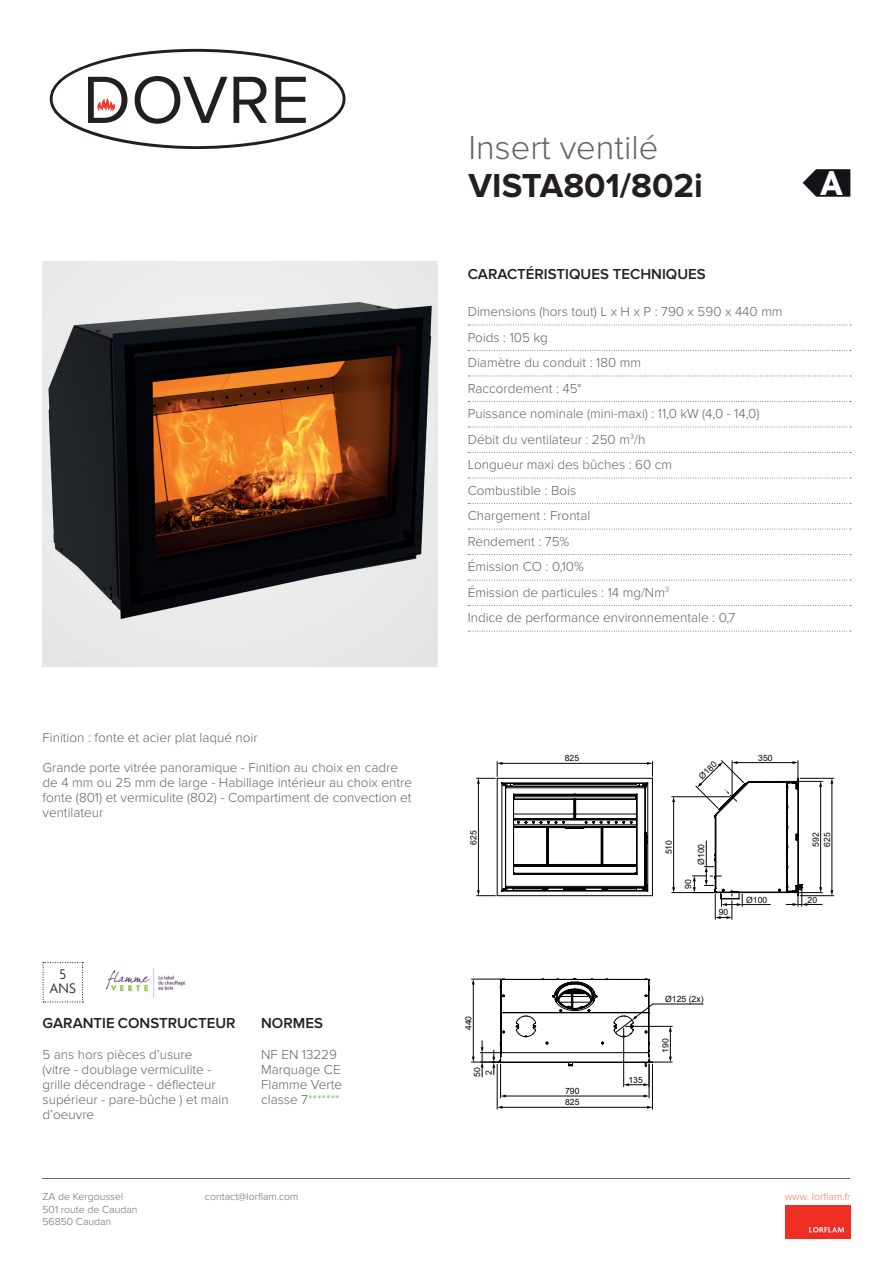
<style>
.page{position:relative;width:893px;height:1263px;background:#fff}
.page>*{position:absolute;margin:0;border:0;box-sizing:border-box;transform-origin:0 0}
.t1{font:69.15px "Proxima Nova";color:#231f20}
.t2{font:700 37.35px "Agenda";color:#fff}
.t3{font:300 34.5px "Proxima Nova";color:#636366}
.t4{font:700 34.5px "Proxima Nova";color:#231f20}
.t5{font:600 15px "Proxima Nova";color:#231f20}
.t6{font:300 15px/13.5px "Agenda";color:#231f20;text-align:center}
.t7{font:300 13.5px/25.5px "Proxima Nova";color:#636366}
.t8{font:300 10.5px/12.6px "Proxima Nova";color:#6c6d70}
.t9{font:300 10.5px "Proxima Nova";color:#f37653}
.t10{font:8.55px/11.2px "Arial";color:#040406}
.s1{color:#71bf44}
</style>
<div class="page">
<div style="left:785px;top:1205px;width:65px;height:34px;background:#ee2e22"></div>
<svg style="left:809px;top:1227px;width:35px;height:5px"></svg>
<hr style="left:43px;top:1178px;width:807px;height:1px;background:#6c6d70">
<svg style="left:43px;top:962px;width:40px;height:40px"></svg>
<img style="left:105px;top:968px;width:81px;height:30px">
<hr style="left:653px;top:1004px;width:50px;height:1px;background:#040406">
<hr style="left:505px;top:1096px;width:140px;height:1px;background:#040406">
<svg style="left:501px;top:1094px;width:5px;height:3px"></svg>
<hr style="left:649px;top:1064px;width:1px;height:34px;background:#040406">
<hr style="left:500px;top:1064px;width:1px;height:34px;background:#040406">
<svg style="left:471px;top:979px;width:201px;height:107px"></svg>
<hr style="left:673px;top:801px;width:1px;height:87px;background:#040406">
<svg style="left:672px;top:797px;width:3px;height:5px"></svg>
<hr style="left:672px;top:892px;width:42px;height:1px;background:#040406">
<hr style="left:502px;top:1107px;width:146px;height:1px;background:#040406">
<svg style="left:647px;top:1106px;width:5px;height:3px"></svg>
<svg style="left:498px;top:1106px;width:5px;height:3px"></svg>
<hr style="left:497px;top:1064px;width:1px;height:45px;background:#040406">
<hr style="left:652px;top:1064px;width:1px;height:45px;background:#040406">
<hr style="left:832px;top:783px;width:1px;height:108px;background:#040406">
<svg style="left:830px;top:779px;width:3px;height:5px"></svg>
<svg style="left:830px;top:890px;width:3px;height:5px"></svg>
<hr style="left:800px;top:895px;width:34px;height:1px;background:#040406">
<hr style="left:800px;top:778px;width:34px;height:1px;background:#040406">
<svg style="left:476px;top:761px;width:177px;height:135px"></svg>
<hr style="left:672px;top:796px;width:58px;height:1px;background:#040406">
<svg style="left:692px;top:760px;width:130px;height:159px"></svg>
<img style="left:43px;top:261px;width:395px;height:405px">
<svg style="left:803px;top:169px;width:47px;height:28px"></svg>
<svg style="left:50px;top:49px;width:295px;height:100px"></svg>
<svg style="left:468px;top:376px;width:383px;height:1px"></svg>
<svg style="left:468px;top:401px;width:383px;height:1px"></svg>
<svg style="left:468px;top:427px;width:383px;height:1px"></svg>
<svg style="left:468px;top:325px;width:383px;height:1px"></svg>
<svg style="left:468px;top:350px;width:383px;height:1px"></svg>
<svg style="left:468px;top:452px;width:383px;height:1px"></svg>
<svg style="left:468px;top:478px;width:383px;height:1px"></svg>
<svg style="left:468px;top:503px;width:383px;height:1px"></svg>
<svg style="left:468px;top:529px;width:383px;height:1px"></svg>
<svg style="left:468px;top:554px;width:383px;height:1px"></svg>
<svg style="left:468px;top:580px;width:383px;height:1px"></svg>
<svg style="left:468px;top:605px;width:383px;height:1px"></svg>
<svg style="left:468px;top:631px;width:383px;height:1px"></svg>
<h1 class="t1" style="left:83px;top:48px;width:228px">DOVRE</h1>
<p class="t7" style="left:43px;top:725px;width:217px">Finition : fonte et acier plat laqué noir</p>
<p class="t7" style="left:43px;top:760px;width:371px;line-height:15px">Grande porte vitrée panoramique - Finition au choix en cadre de 4 mm ou 25 mm de large - Habillage intérieur au choix entre fonte (801) et vermiculite (802) - Compartiment de convection et ventilateur</p>
<p class="t6" style="left:50px;top:967px;width:28px">5<br>ANS</p>
<p class="t5" style="left:43px;top:1014px;width:195px">GARANTIE CONSTRUCTEUR</p>
<p class="t7" style="left:43px;top:1047px;width:188px;line-height:15px">5 ans hors pièces d’usure<br>(vitre - doublage vermiculite - grille décendrage - déflecteur supérieur - pare-bûche ) et main d’oeuvre</p>
<p class="t5" style="left:261px;top:1014px;width:63px">NORMES</p>
<p class="t7" style="left:261px;top:1047px;width:82px;line-height:15px">NF EN 13229<br>Marquage CE<br>Flamme Verte classe 7<span class="s1">*******</span></p>
<h3 class="t3" style="left:469px;top:128px;width:191px">Insert ventilé</h3>
<h3 class="t4" style="left:469px;top:165px;width:236px">VISTA801/802i</h3>
<p class="t5" style="left:468px;top:265px;width:239px">CARACTÉRISTIQUES TECHNIQUES</p>
<p class="t7" style="left:468px;top:299px;width:316px">Dimensions (hors tout) L x H x P : 790 x 590 x 440 mm<br>Poids : 105 kg<br>Diamètre du conduit : 180 mm<br>Raccordement : 45°<br>Puissance nominale (mini-maxi) : 11,0 kW (4,0 - 14,0)<br>Débit du ventilateur : 250 m<sup>3</sup>/h<br>Longueur maxi des bûches : 60 cm<br>Combustible : Bois<br>Chargement : Frontal<br>Rendement : 75%<br>Émission CO : 0,10%<br>Émission de particules : 14 mg/Nm<sup>3<br></sup>Indice de performance environnementale : 0,7</p>
<h2 class="t2" style="left:820px;top:160px;width:25px">A</h2>
<p class="t10" style="left:468px;top:845px;width:16px;rotate:-90deg">625</p>
<p class="t10" style="left:463px;top:1030px;width:16px;rotate:-90deg">440</p>
<p class="t10" style="left:472px;top:1077px;width:11px;rotate:-90deg">50</p>
<p class="t10" style="left:483px;top:1074px;width:6px;rotate:-90deg">2</p>
<p class="t10" style="left:565px;top:753px;width:16px">825</p>
<p class="t10" style="left:565px;top:1085px;width:16px">790<br>825</p>
<p class="t10" style="left:696px;top:774px;width:23px;rotate:-45deg">Ø180</p>
<p class="t10" style="left:758px;top:752px;width:16px">350</p>
<p class="t10" style="left:663px;top:854px;width:16px;rotate:-90deg">510</p>
<p class="t10" style="left:696px;top:865px;width:23px;rotate:-90deg">Ø100</p>
<p class="t10" style="left:682px;top:889px;width:11px;rotate:-90deg">90</p>
<p class="t10" style="left:719px;top:906px;width:11px">90</p>
<p class="t10" style="left:746px;top:894px;width:23px">Ø100</p>
<p class="t10" style="left:628px;top:1074px;width:16px">135</p>
<p class="t10" style="left:665px;top:993px;width:40px">Ø125 (2x)</p>
<p class="t10" style="left:660px;top:1053px;width:16px;rotate:-90deg">190</p>
<p class="t10" style="left:810px;top:847px;width:16px;rotate:-90deg">592<br>625</p>
<p class="t10" style="left:808px;top:894px;width:11px">20</p>
<p class="t8" style="left:43px;top:1190px;width:97px">ZA de Kergoussel<br>501 route de Caudan<br>56850 Caudan</p>
<p class="t8" style="left:205px;top:1190px;width:95px">contact@lorflam.com</p>
<p class="t9" style="left:785px;top:1190px;width:67px">www. lorflam.fr</p>
</div>
